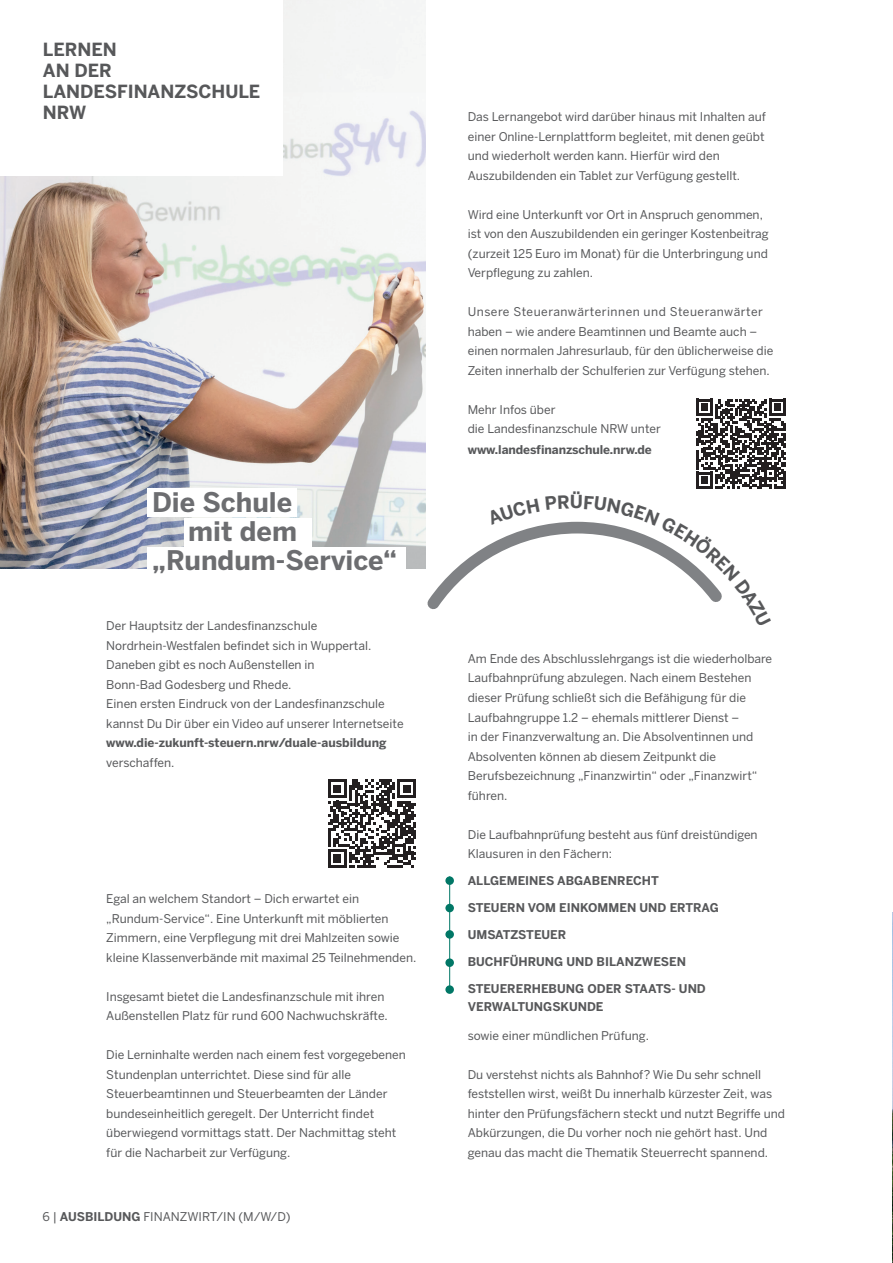
<style>
.page{position:relative;width:893px;height:1263px;background:#fff}
.page>*{position:absolute;margin:0;border:0;box-sizing:border-box;transform-origin:0 0}
.t1{font:700 26.85px "Benton Sans";color:#6c6d70}
.t2{font:700 18px "Benton Sans";color:#57585a}
.t3{font:12px/19.5px "Benton Sans";color:#57585a}
.t4{font:700 12px/18px "Benton Sans";color:#57585a}
.s1{font-weight:700}
</style>
<div class="page">
<img style="left:0;top:0;width:425px;height:568px">
<img style="left:892px;top:912px;width:1px;height:351px">
<svg style="left:328px;top:779px;width:88px;height:89px"></svg>
<hr style="left:449px;top:876px;width:1px;height:112px;background:#017766">
<div style="left:445px;top:876px;width:9px;height:9px;background:#017766;border-radius:50%"></div>
<div style="left:445px;top:904px;width:9px;height:8px;background:#017766;border-radius:50%"></div>
<div style="left:445px;top:930px;width:9px;height:9px;background:#017766;border-radius:50%"></div>
<div style="left:445px;top:958px;width:9px;height:9px;background:#017766;border-radius:50%"></div>
<div style="left:445px;top:985px;width:9px;height:9px;background:#017766;border-radius:50%"></div>
<div style="left:184px;top:518px;width:128px;height:28px;background:#fff"></div>
<div style="left:147px;top:489px;width:150px;height:28px;background:#fff"></div>
<div style="left:147px;top:548px;width:258px;height:28px;background:#fff"></div>
<div style="left:0;top:0;width:283px;height:176px;background:#fff"></div>
<svg style="left:417px;top:399px;width:369px;height:210px"></svg>
<p class="t2" style="left:43px;top:39px;width:75px">LERNEN</p>
<p class="t2" style="left:43px;top:60px;width:71px">AN DER</p>
<p class="t2" style="left:43px;top:81px;width:219px">LANDESFINANZSCHULE</p>
<p class="t2" style="left:43px;top:102px;width:45px">NRW</p>
<p class="t1" style="left:152px;top:487px;width:142px">Die Schule</p>
<p class="t1" style="left:188px;top:516px;width:110px">mit dem</p>
<p class="t1" style="left:152px;top:544px;width:246px">„Rundum-Service“</p>
<p class="t3" style="left:106px;top:616px;width:213px">Der Hauptsitz der Landesfinanzschule</p>
<p class="t3" style="left:106px;top:635px;width:267px">Nordrhein-Westfalen befindet sich in Wuppertal.</p>
<p class="t3" style="left:106px;top:655px;width:210px">Daneben gibt es noch Außenstellen in</p>
<p class="t3" style="left:106px;top:674px;width:187px">Bonn-Bad Godesberg und Rhede.</p>
<p class="t3" style="left:106px;top:694px;width:280px">Einen ersten Eindruck von der Landesfinanzschule</p>
<p class="t3" style="left:106px;top:713px;width:299px">kannst Du Dir über ein Video auf unserer Internetseite</p>
<p class="t4" style="left:106px;top:734px;width:282px">www.die-zukunft-steuern.nrw/duale-ausbildung</p>
<p class="t3" style="left:106px;top:752px;width:70px">verschaffen.</p>
<p class="t3" style="left:106px;top:889px;width:254px">Egal an welchem Standort – Dich erwartet ein</p>
<p class="t3" style="left:106px;top:908px;width:284px">„Rundum-Service“. Eine Unterkunft mit möblierten</p>
<p class="t3" style="left:106px;top:928px;width:312px">Zimmern, eine Verpflegung mit drei Mahlzeiten sowie kleine Klassenverbände mit maximal 25 Teilnehmenden.</p>
<p class="t3" style="left:106px;top:986px;width:280px">Insgesamt bietet die Landesfinanzschule mit ihren</p>
<p class="t3" style="left:106px;top:1006px;width:283px">Außenstellen Platz für rund 600 Nachwuchskräfte.</p>
<p class="t3" style="left:106px;top:1045px;width:301px">Die Lerninhalte werden nach einem fest vorgegebenen<br>Stundenplan unterrichtet. Diese sind für alle</p>
<p class="t3" style="left:106px;top:1084px;width:283px">Steuerbeamtinnen und Steuerbeamten der Länder bundeseinheitlich geregelt. Der Unterricht findet</p>
<p class="t3" style="left:106px;top:1123px;width:292px">überwiegend vormittags statt. Der Nachmittag steht</p>
<p class="t3" style="left:106px;top:1142px;width:186px">für die Nacharbeit zur Verfügung.</p>
<p class="t3" style="left:43px;top:1206px;width:249px">6 | <span class="s1">AUSBILDUNG</span> FINANZWIRT/IN (M/W/D)</p>
<p class="t3" style="left:468px;top:107px;width:300px">Das Lernangebot wird darüber hinaus mit Inhalten auf einer Online-Lernplattform begleitet, mit denen geübt und wiederholt werden kann. Hierfür wird den Auszubildenden ein Tablet zur Verfügung gestellt.</p>
<p class="t3" style="left:468px;top:205px;width:303px">Wird eine Unterkunft vor Ort in Anspruch genommen, ist von den Auszubildenden ein geringer Kostenbeitrag (zurzeit 125 Euro im Monat) für die Unterbringung und Verpflegung zu zahlen.</p>
<p class="t3" style="left:468px;top:302px;width:307px">Unsere Steueranwärterinnen und Steueranwärter haben – wie andere Beamtinnen und Beamte auch – einen normalen Jahresurlaub, für den üblicherweise die Zeiten innerhalb der Schulferien zur Verfügung stehen.</p>
<p class="t3" style="left:468px;top:400px;width:195px">Mehr Infos über<br>die Landesfinanzschule NRW unter</p>
<p class="t4" style="left:468px;top:441px;width:185px">www.landesfinanzschule.nrw.de</p>
<p class="t3" style="left:468px;top:649px;width:306px">Am Ende des Abschlusslehrgangs ist die wiederholbare Laufbahnprüfung abzulegen. Nach einem Bestehen dieser Prüfung schließt sich die Befähigung für die Laufbahngruppe 1.2 – ehemals mittlerer Dienst –<br>in der Finanzverwaltung an. Die Absolventinnen und Absolventen können ab diesem Zeitpunkt die Berufsbezeichnung „Finanzwirtin“ oder „Finanzwirt“ führen.</p>
<p class="t3" style="left:468px;top:824px;width:291px">Die Laufbahnprüfung besteht aus fünf dreistündigen<br>Klausuren in den Fächern:</p>
<p class="t4" style="left:468px;top:871px;width:193px">ALLGEMEINES ABGABENRECHT</p>
<p class="t4" style="left:468px;top:898px;width:253px">STEUERN VOM EINKOMMEN UND ERTRAG</p>
<p class="t4" style="left:468px;top:925px;width:100px">UMSATZSTEUER</p>
<p class="t4" style="left:468px;top:952px;width:220px">BUCHFÜHRUNG UND BILANZWESEN</p>
<p class="t4" style="left:468px;top:979px;width:240px">STEUERERHEBUNG ODER STAATS- UND<br>VERWALTUNGSKUNDE</p>
<p class="t3" style="left:468px;top:1025px;width:183px">sowie einer mündlichen Prüfung.</p>
<p class="t3" style="left:468px;top:1064px;width:319px">Du verstehst nichts als Bahnhof? Wie Du sehr schnell feststellen wirst, weißt Du innerhalb kürzester Zeit, was hinter den Prüfungsfächern steckt und nutzt Begriffe und Abkürzungen, die Du vorher noch nie gehört hast. Und genau das macht die Thematik Steuerrecht spannend.</p>
</div>
